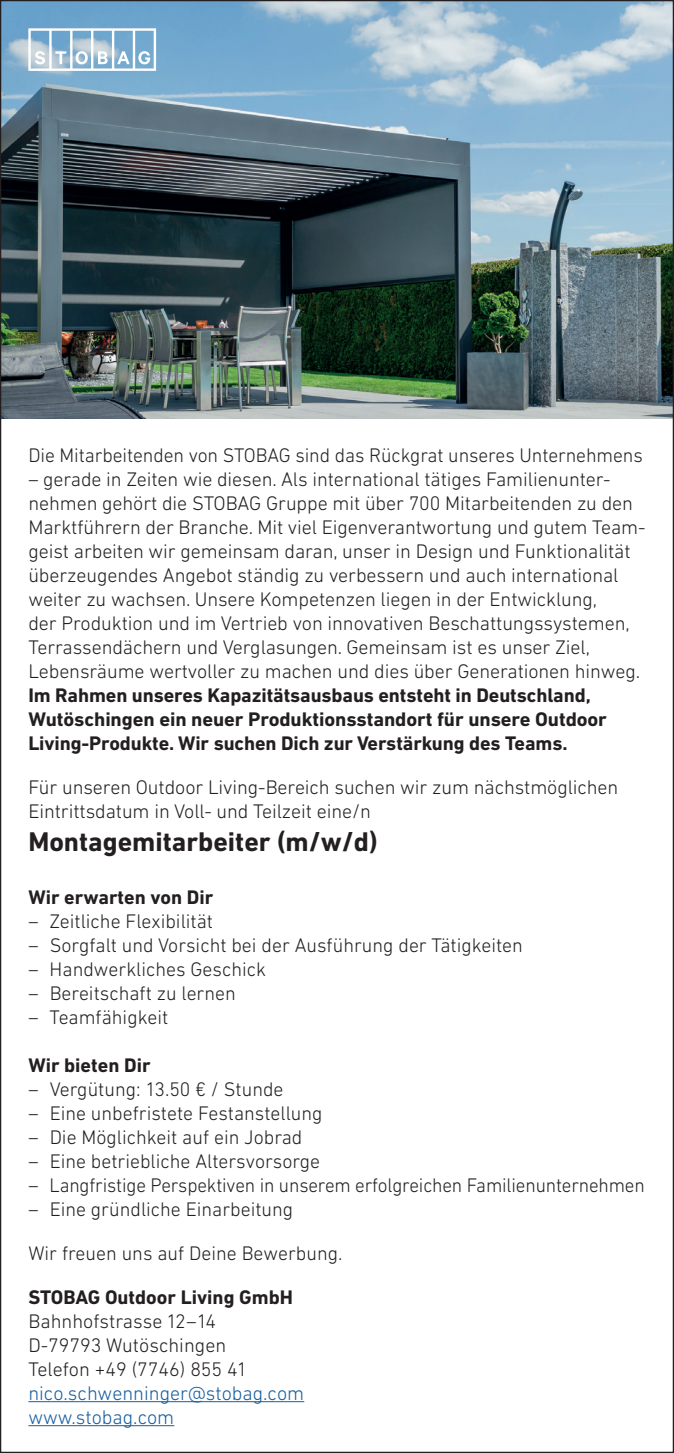
<style>
.page{position:relative;width:674px;height:1453px;background:#fff}
.page>*{position:absolute;margin:0;border:0;box-sizing:border-box;transform-origin:0 0}
.t1{font:700 27.5px "DIN Next LT Pro";color:#231f20}
.t2{font:300 20px/24px "DIN Next LT Pro";letter-spacing:-.005em;color:#231f20}
.t3{font:700 20px/24px "DIN Next LT Pro";letter-spacing:-.005em;color:#231f20}
.t4{font:300 20px/24px "DIN Next LT Pro";color:#175d9e}
</style>
<div class="page">
<hr style="left:28px;top:1401px;width:276px;height:1px;background:#175d9e">
<hr style="left:28px;top:1425px;width:146px;height:1px;background:#175d9e">
<img style="left:2px;top:2px;width:669px;height:416px">
<svg style="left:28px;top:28px;width:128px;height:43px"></svg>
<p class="t2" style="left:28px;top:442px;width:615px">Die Mitarbeitenden von STOBAG sind das Rückgrat unseres Unternehmens</p>
<p class="t2" style="left:28px;top:466px;width:618px">– gerade in Zeiten wie diesen. Als international tätiges Familienunter&shy;nehmen gehört die STOBAG Gruppe mit über 700 Mitarbeitenden zu den Marktführern der Branche. Mit viel Eigenverantwortung und gutem Team&shy;geist arbeiten wir gemeinsam daran, unser in Design und Funktionalität überzeugendes Angebot ständig zu verbessern und auch international weiter zu wachsen. Unsere Kompetenzen liegen in der Entwicklung,<br>der Produktion und im Vertrieb von innovativen Beschattungssystemen, Terrassendächern und Verglasungen. Gemeinsam ist es unser Ziel, Lebensräume wertvoller zu machen und dies über Generationen hinweg.</p>
<p class="t3" style="left:28px;top:683px;width:579px">Im Rahmen unseres Kapazitätsausbaus entsteht in Deutschland,<br>Wutöschingen ein neuer Produktionsstandort für unsere Outdoor<br>Living-Produkte. Wir suchen Dich zur Verstärkung des Teams.</p>
<p class="t2" style="left:28px;top:774px;width:591px">Für unseren Outdoor Living-Bereich suchen wir zum nächstmöglichen<br>Eintrittsdatum in Voll- und Teilzeit eine/n</p>
<h1 class="t1" style="left:28px;top:825px;width:350px">Montagemitarbeiter (m/w/d)</h1>
<p class="t3" style="left:28px;top:885px;width:186px">Wir erwarten von Dir</p>
<p class="t2" style="left:28px;top:908px;width:186px">– Zeitliche Flexibilität</p>
<p class="t2" style="left:28px;top:932px;width:496px">– Sorgfalt und Vorsicht bei der Ausführung der Tätigkeiten</p>
<p class="t2" style="left:28px;top:956px;width:239px">– Handwerkliches Geschick</p>
<p class="t2" style="left:28px;top:980px;width:209px">– Bereitschaft zu lernen</p>
<p class="t2" style="left:28px;top:1004px;width:141px">– Teamfähigkeit</p>
<p class="t3" style="left:28px;top:1053px;width:124px">Wir bieten Dir</p>
<p class="t2" style="left:28px;top:1076px;width:256px">– Vergütung: 13.50 € / Stunde</p>
<p class="t2" style="left:28px;top:1100px;width:295px">– Eine unbefristete Festanstellung</p>
<p class="t2" style="left:28px;top:1124px;width:275px">– Die Möglichkeit auf ein Jobrad</p>
<p class="t2" style="left:28px;top:1148px;width:293px">– Eine betriebliche Altersvorsorge</p>
<p class="t2" style="left:28px;top:1172px;width:617px">– Langfristige Perspektiven in unserem erfolgreichen Familienunternehmen</p>
<p class="t2" style="left:28px;top:1186px;width:315px;line-height:44px">– Eine gründliche Einarbeitung<br>Wir freuen uns auf Deine Bewerbung.</p>
<p class="t3" style="left:28px;top:1285px;width:266px">STOBAG Outdoor Living GmbH</p>
<p class="t2" style="left:28px;top:1308px;width:220px">Bahnhofstrasse 12–14<br>D-79793 Wutöschingen<br>Telefon +49 (7746) 855 41</p>
<p class="t4" style="left:28px;top:1380px;width:277px">nico.schwenninger@stobag.com www.stobag.com</p>
</div>
